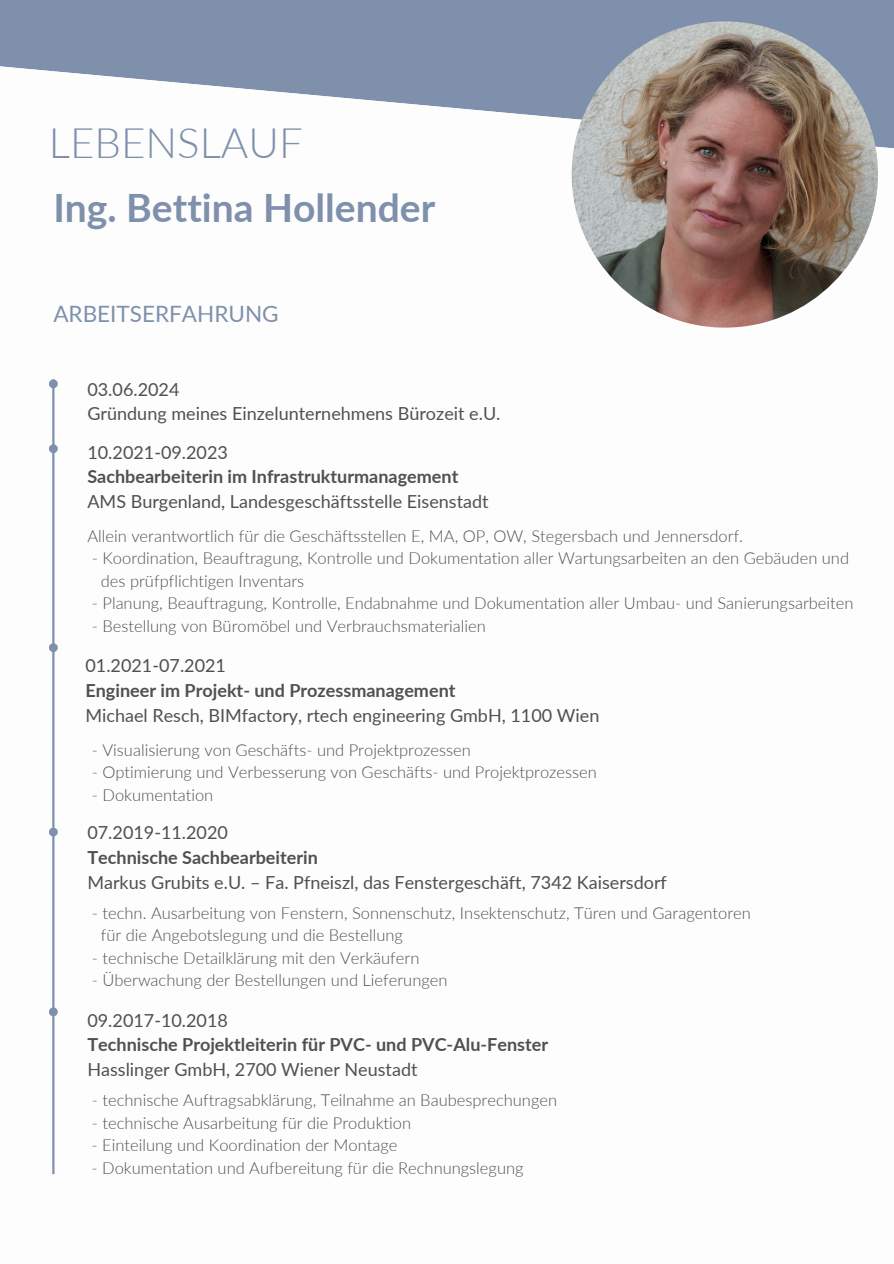
<style>
.page{position:relative;width:894px;height:1264px;background:#fff}
.page>*{position:absolute;margin:0;border:0;box-sizing:border-box;transform-origin:0 0}
.t1{font:300 42px "Lato";color:#7f90ac}
.t2{font:700 39px "Lato";color:#7f90ac}
.t3{font:22.5px "Lato";color:#7f90ac}
.t4{font:18px "Lato";color:#505050}
.t5{font:700 18px "Lato";color:#505050}
.t6{font:300 16.5px "Lato";color:#505050}
</style>
<div class="page">
<svg style="left:0;top:0;width:893px;height:164px;fill:#7f90ac"></svg>
<img style="left:571px;top:21px;width:306px;height:306px;border-radius:50%">
<hr style="left:52px;top:379px;width:2px;height:795px;background:#7f90ac">
<div style="left:49px;top:444px;width:9px;height:9px;background:#7f90ac;border-radius:50%"></div>
<div style="left:49px;top:643px;width:9px;height:9px;background:#7f90ac;border-radius:50%"></div>
<div style="left:49px;top:827px;width:9px;height:9px;background:#7f90ac;border-radius:50%"></div>
<div style="left:49px;top:1007px;width:9px;height:9px;background:#7f90ac;border-radius:50%"></div>
<div style="left:49px;top:379px;width:9px;height:9px;background:#7f90ac;border-radius:50%"></div>
<p class="t1" style="left:49px;top:116px;width:255px">LEBENSLAUF</p>
<h1 class="t2" style="left:53px;top:184px;width:383px">Ing. Bettina Hollender</h1>
<h2 class="t3" style="left:53px;top:300px;width:227px">ARBEITSERFAHRUNG</h2>
<p class="t4" style="left:87px;top:378px;width:94px">03.06.2024</p>
<p class="t4" style="left:87px;top:402px;width:414px">Gründung meines Einzelunternehmens Bürozeit e.U.</p>
<h3 class="t4" style="left:87px;top:441px;width:142px">10.2021-09.2023</h3>
<p class="t5" style="left:87px;top:465px;width:372px">Sachbearbeiterin im Infrastrukturmanagement</p>
<p class="t4" style="left:87px;top:490px;width:402px">AMS Burgenland, Landesgeschäftsstelle Eisenstadt</p>
<p class="t6" style="left:87px;top:525px;width:657px">Allein verantwortlich für die Geschäftsstellen E, MA, OP, OW, Stegersbach und Jennersdorf.</p>
<p class="t6" style="left:92px;top:548px;width:758px">- Koordination, Beauftragung, Kontrolle und Dokumentation aller Wartungsarbeiten an den Gebäuden und</p>
<p class="t6" style="left:101px;top:570px;width:205px">des prüfpflichtigen Inventars</p>
<p class="t6" style="left:92px;top:593px;width:763px">- Planung, Beauftragung, Kontrolle, Endabnahme und Dokumentation aller Umbau- und Sanierungsarbeiten</p>
<p class="t6" style="left:92px;top:615px;width:395px">- Bestellung von Büromöbel und Verbrauchsmaterialien</p>
<p class="t4" style="left:85px;top:654px;width:142px">01.2021-07.2021</p>
<p class="t5" style="left:85px;top:679px;width:371px">Engineer im Projekt- und Prozessmanagement</p>
<p class="t4" style="left:85px;top:704px;width:515px">Michael Resch, BIMfactory, rtech engineering GmbH, 1100 Wien</p>
<p class="t6" style="left:92px;top:739px;width:380px">- Visualisierung von Geschäfts- und Projektprozessen</p>
<p class="t6" style="left:92px;top:761px;width:506px">- Optimierung und Verbesserung von Geschäfts- und Projektprozessen</p>
<p class="t6" style="left:92px;top:784px;width:123px">- Dokumentation</p>
<p class="t4" style="left:87px;top:821px;width:142px">07.2019-11.2020</p>
<p class="t5" style="left:87px;top:846px;width:232px">Technische Sachbearbeiterin</p>
<p class="t4" style="left:87px;top:870px;width:581px">Markus Grubits e.U. – Fa. Pfneiszl, das Fenstergeschäft, 7342 Kaisersdorf</p>
<p class="t6" style="left:92px;top:902px;width:660px">- techn. Ausarbeitung von Fenstern, Sonnenschutz, Insektenschutz, Türen und Garagentoren</p>
<p class="t6" style="left:101px;top:924px;width:303px">für die Angebotslegung und die Bestellung</p>
<p class="t6" style="left:92px;top:947px;width:329px">- technische Detailklärung mit den Verkäufern</p>
<p class="t6" style="left:92px;top:969px;width:357px">- Überwachung der Bestellungen und Lieferungen</p>
<p class="t4" style="left:87px;top:1008px;width:142px">09.2017-10.2018</p>
<p class="t5" style="left:87px;top:1033px;width:462px">Technische Projektleiterin für PVC- und PVC-Alu-Fenster</p>
<p class="t4" style="left:87px;top:1058px;width:331px">Hasslinger GmbH, 2700 Wiener Neustadt</p>
<p class="t6" style="left:92px;top:1090px;width:466px">- technische Auftragsabklärung, Teilnahme an Baubesprechungen</p>
<p class="t6" style="left:92px;top:1112px;width:320px">- technische Ausarbeitung für die Produktion</p>
<p class="t6" style="left:92px;top:1135px;width:307px">- Einteilung und Koordination der Montage</p>
<p class="t6" style="left:92px;top:1157px;width:433px">- Dokumentation und Aufbereitung für die Rechnungslegung</p>
</div>
